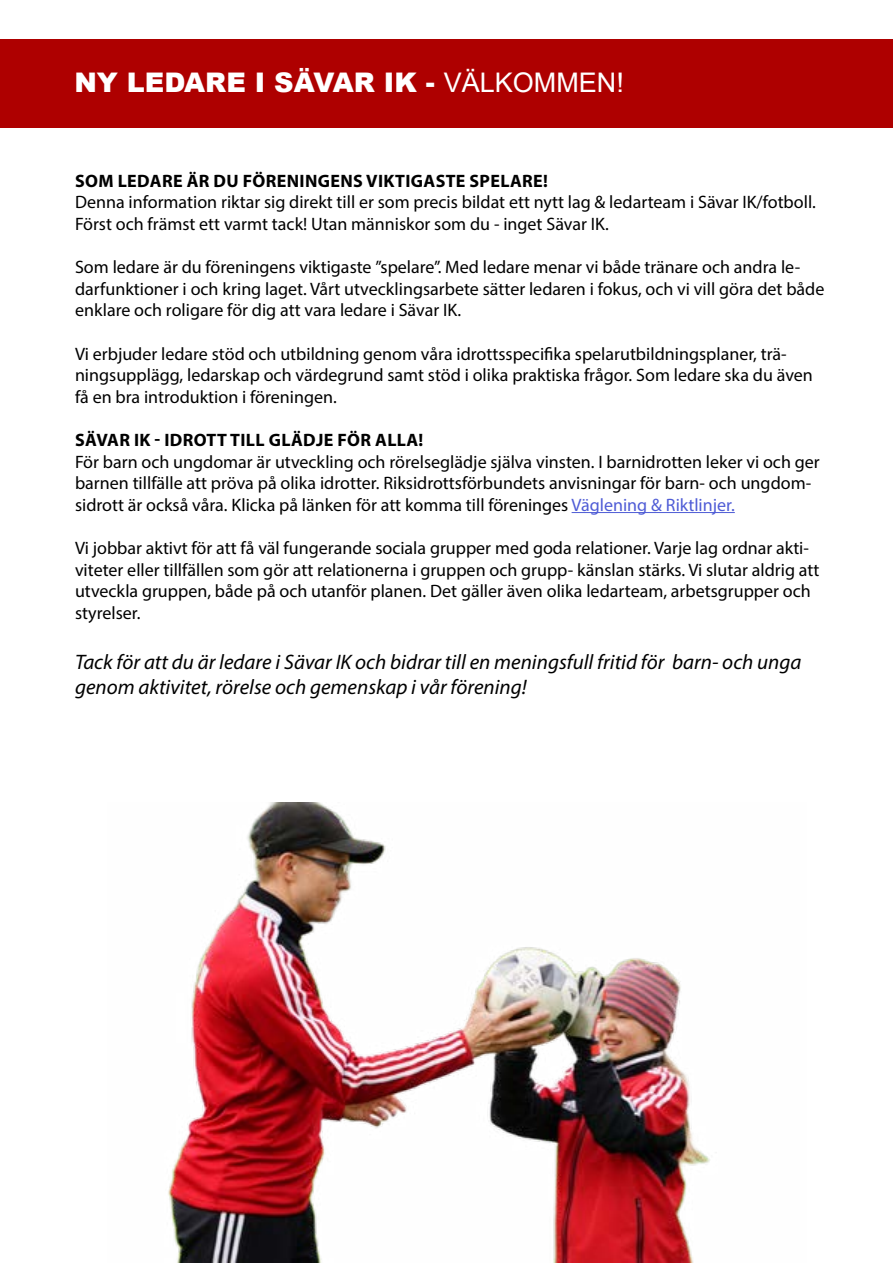
<style>
.page{position:relative;width:893px;height:1263px;background:#fff}
.page>*{position:absolute;margin:0;border:0;box-sizing:border-box;transform-origin:0 0}
.t1{font:900 27px "Arial";color:#fff}
.t2{font:italic 21px/25.2px "Myriad Pro";color:#000}
.t3{font:18px/21.6px "Myriad Pro";color:#000}
.t4{font:700 18px "Myriad Pro";letter-spacing:.02em;color:#000}
.s1{font-weight:400}
.s2{color:#4f5cd6}
</style>
<div class="page">
<div style="left:0;top:39px;width:893px;height:89px;background:#ae0000"></div>
<hr style="left:572px;top:512px;width:163px;height:1px;background:#4f5cd6">
<img style="left:168px;top:803px;width:542px;height:460px">
<h1 class="t1" style="left:74px;top:62px;width:551px">NY LEDARE I SÄVAR IK - <span class="s1">VÄLKOMMEN!</span></h1>
<p class="t4" style="left:75px;top:169px;width:474px">SOM LEDARE ÄR DU FÖRENINGENS VIKTIGASTE SPELARE!</p>
<p class="t3" style="left:75px;top:191px;width:742px">Denna information riktar sig direkt till er som precis bildat ett nytt lag &amp; ledarteam i Sävar IK/fotboll.<br>Först och främst ett varmt tack! Utan människor som du - inget Sävar IK.</p>
<p class="t3" style="left:75px;top:256px;width:751px">Som ledare är du föreningens viktigaste ”spelare”. Med ledare menar vi både tränare och andra le&shy;darfunktioner i och kring laget. Vårt utvecklingsarbete sätter ledaren i fokus, och vi vill göra det både enklare och roligare för dig att vara ledare i Sävar IK.</p>
<p class="t3" style="left:75px;top:342px;width:739px">Vi erbjuder ledare stöd och utbildning genom våra idrottsspecifika spelarutbildningsplaner, trä&shy;ningsupplägg, ledarskap och värdegrund samt stöd i olika praktiska frågor. Som ledare ska du även få en bra introduktion i föreningen.</p>
<p class="t4" style="left:75px;top:428px;width:350px">SÄVAR IK - IDROTT TILL GLÄDJE FÖR ALLA!</p>
<p class="t3" style="left:75px;top:450px;width:746px">För barn och ungdomar är utveckling och rörelseglädje själva vinsten. I barnidrotten leker vi och ger barnen tillfälle att pröva på olika idrotter. Riksidrottsförbundets anvisningar för barn- och ungdom&shy;sidrott är också våra. Klicka på länken för att komma till föreninges <span class="s2">Väglening &amp; Riktlinjer.</span></p>
<p class="t3" style="left:75px;top:537px;width:746px">Vi jobbar aktivt för att få väl fungerande sociala grupper med goda relationer. Varje lag ordnar akti&shy;viteter eller tillfällen som gör att relationerna i gruppen och grupp- känslan stärks. Vi slutar aldrig att utveckla gruppen, både på och utanför planen. Det gäller även olika ledarteam, arbetsgrupper och styrelser.</p>
<p class="t2" style="left:75px;top:649px;width:728px">Tack för att du är ledare i Sävar IK och bidrar till en meningsfull fritid för barn- och unga genom aktivitet, rörelse och gemenskap i vår förening!</p>
</div>
